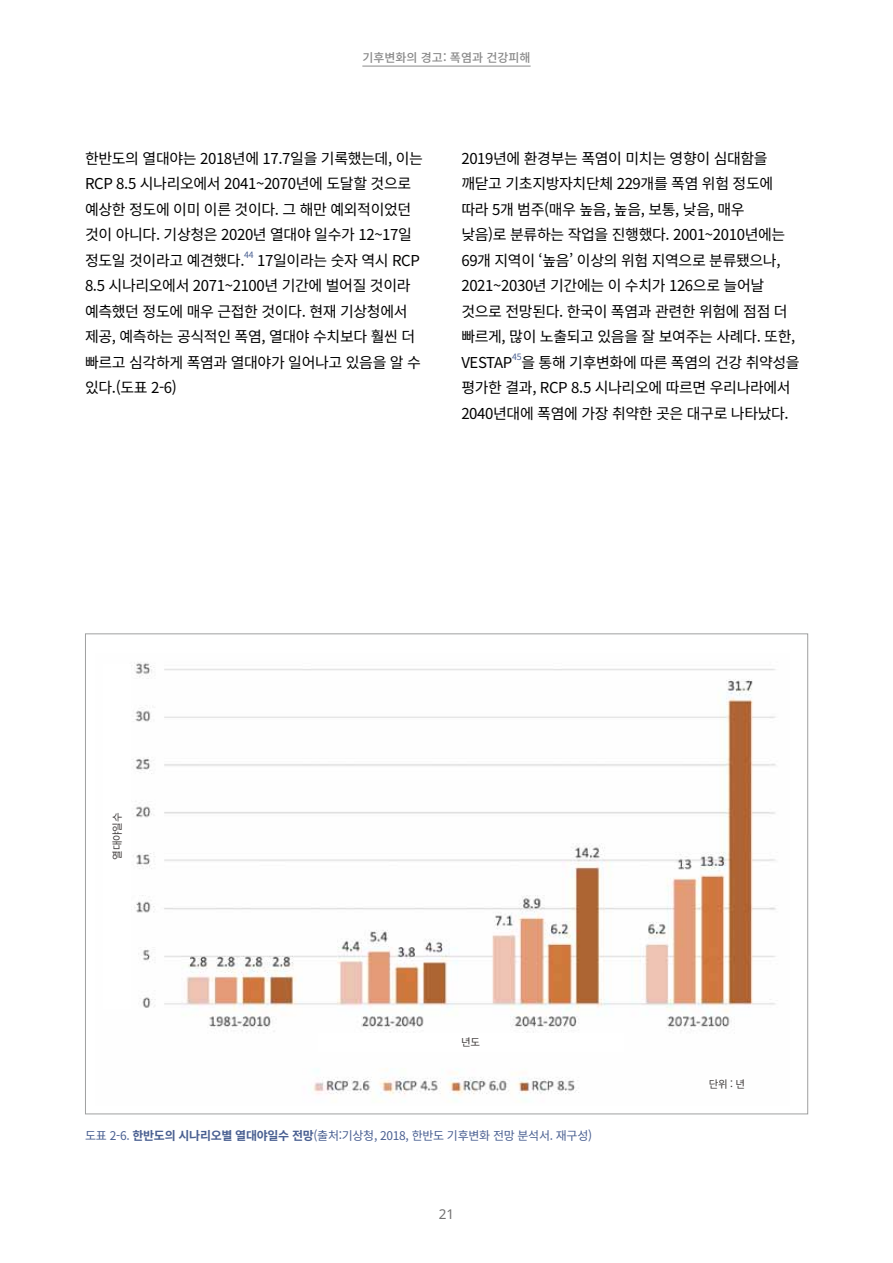
<style>
.page{position:relative;width:893px;height:1263px;background:#fff}
.page>*{position:absolute;margin:0;border:0;box-sizing:border-box;transform-origin:0 0}
.t1{font:15px/25.5px "Noto Sans KR";letter-spacing:-.025em;color:#000}
.t2{font:13.5px "Noto Sans";color:#727171}
.t3{font:12px "Noto Sans KR";letter-spacing:-.025em;color:#495f91}
.t4{font:500 12px "Noto Sans KR";color:#898989}
.t5{font:10.5px "Noto Sans KR";letter-spacing:-.025em;color:#3e3a39}
.t6{font:8.7px "Noto Sans KR";color:#495f91}
.s1{font-weight:700}
</style>
<div class="page">
<hr style="left:362px;top:66px;width:169px;height:1px;background:#898989">
<img style="left:133px;top:662px;width:643px;height:434px">
<div style="left:318px;top:1033px;width:306px;height:18px;background:#fff"></div>
<p class="t4" style="left:362px;top:50px;width:170px">기후변화의 경고: 폭염과 건강피해</p>
<p class="t1" style="left:85px;top:146px;width:339px">한반도의 열대야는 2018년에 17.7일을 기록했는데, 이는<br>RCP 8.5 시나리오에서 2041~2070년에 도달할 것으로 예상한 정도에 이미 이른 것이다. 그 해만 예외적이었던 것이 아니다. 기상청은 2020년 열대야 일수가 12~17일 정도일 것이라고 예견했다.</p>
<p class="t6" style="left:244px;top:250px;width:11px">44</p>
<p class="t1" style="left:85px;top:248px;width:337px;text-indent:172px">17일이라는 숫자 역시 RCP<br>8.5 시나리오에서 2071~2100년 기간에 벌어질 것이라 예측했던 정도에 매우 근접한 것이다. 현재 기상청에서 제공, 예측하는 공식적인 폭염, 열대야 수치보다 훨씬 더 빠르고 심각하게 폭염과 열대야가 일어나고 있음을 알 수 있다.(도표 2-6)</p>
<p class="t1" style="left:461px;top:146px;width:335px">2019년에 환경부는 폭염이 미치는 영향이 심대함을 깨닫고 기초지방자치단체 229개를 폭염 위험 정도에 따라 5개 범주(매우 높음, 높음, 보통, 낮음, 매우<br>낮음)로 분류하는 작업을 진행했다. 2001~2010년에는<br>69개 지역이 ‘높음’ 이상의 위험 지역으로 분류됐으나,<br>2021~2030년 기간에는 이 수치가 126으로 늘어날 것으로 전망된다. 한국이 폭염과 관련한 위험에 점점 더 빠르게, 많이 노출되고 있음을 잘 보여주는 사례다. 또한,<br>VESTAP</p>
<p class="t6" style="left:512px;top:352px;width:11px">45</p>
<p class="t1" style="left:461px;top:350px;width:340px;text-indent:60px">을 통해 기후변화에 따른 폭염의 건강 취약성을 평가한 결과, RCP 8.5 시나리오에 따르면 우리나라에서<br>2040년대에 폭염에 가장 취약한 곳은 대구로 나타났다.</p>
<p class="t5" style="left:111px;top:860px;width:49px;rotate:-90deg">열대야일수</p>
<p class="t5" style="left:461px;top:1036px;width:21px">년도</p>
<p class="t5" style="left:709px;top:1078px;width:38px">단위 : 년</p>
<p class="t3" style="left:85px;top:1129px;width:508px">도표 2-6. <span class="s1">한반도의 시나리오별 열대야일수 전망</span>(출처:기상청, 2018, 한반도 기후변화 전망 분석서. 재구성)</p>
<p class="t2" style="left:439px;top:1205px;width:17px">21</p>
</div>
